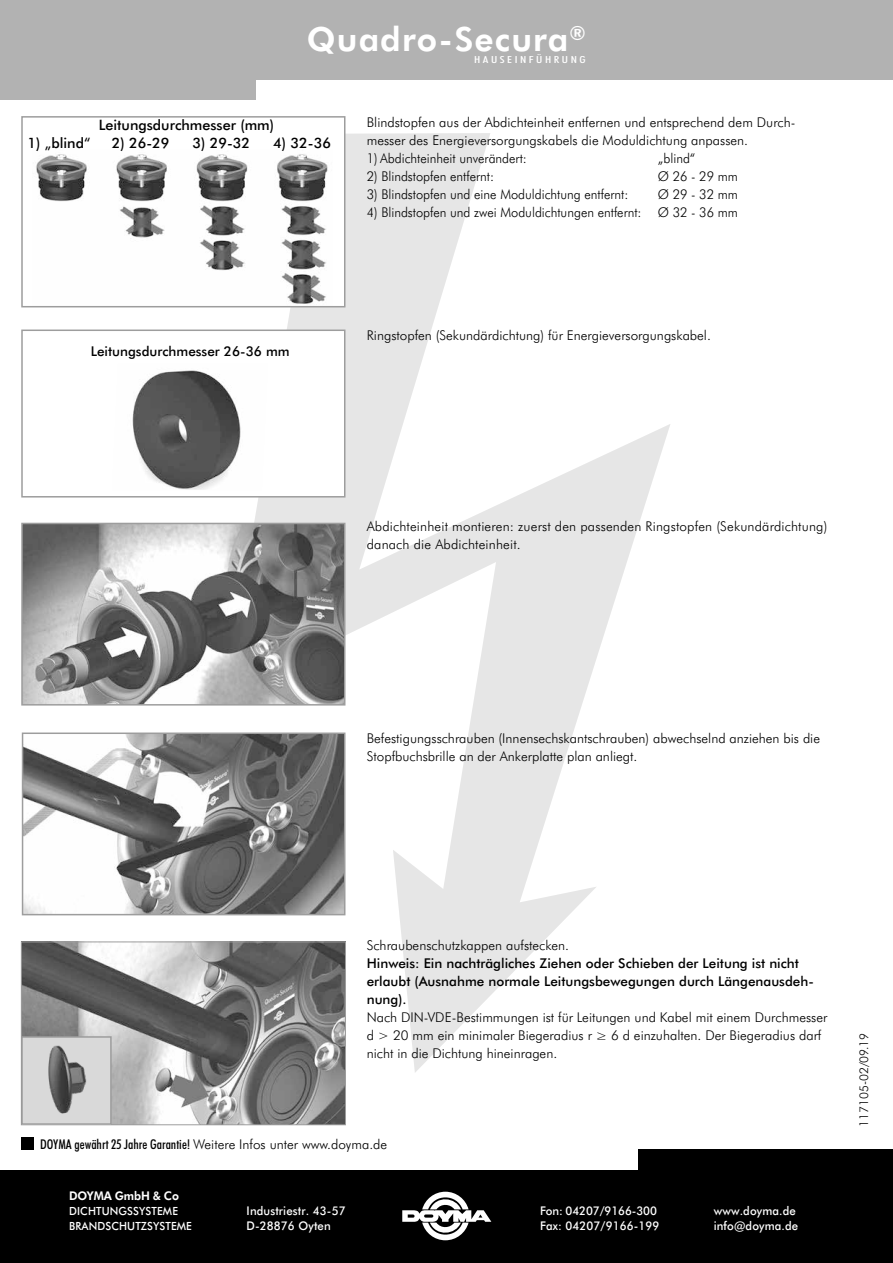
<style>
.page{position:relative;width:893px;height:1263px;background:#fff}
.page>*{position:absolute;margin:0;border:0;box-sizing:border-box;transform-origin:0 0}
.t1{font:700 33.45px "Futura BT";letter-spacing:.035em;color:#fff}
.t2{font:500 14.4px "Futura BT";color:#000}
.t3{font:300 13.5px/18px "Futura BT";color:#000}
.t4{font:300 13.5px "Futura BT";color:#000;scale:.95 1}
.t5{font:500 13.5px/18px "Futura BT";color:#000}
.t6{font:500 12px/15px "Futura BT";letter-spacing:.01em;color:#fff;scale:.95 1}
.t7{font:300 12px "Futura BT";color:#000}
.t8{font:700 12px "Futura BT";letter-spacing:-.005em;color:#fff;scale:.95 1}
.t9{font:500 11.25px/15px "Futura BT";letter-spacing:.01em;color:#fff;scale:.95 1}
.t10{font:500 condensed 9.75px "Futura BT";letter-spacing:.2em;color:#fff;scale:1.3 1}
.s1{font-weight:500;font-stretch:condensed}
</style>
<div class="page">
<div style="left:0;top:0;width:893px;height:80px;background:#b2b2b2"></div>
<div style="left:0;top:72px;width:256px;height:28px;background:#b2b2b2"></div>
<div style="left:21px;top:1137px;width:13px;height:13px;background:#000"></div>
<div style="left:0;top:1170px;width:893px;height:93px;background:#000"></div>
<div style="left:638px;top:1149px;width:255px;height:44px;background:#000"></div>
<svg style="left:225px;top:133px;width:445px;height:939px"></svg>
<svg style="left:402px;top:1192px;width:89px;height:48px"></svg>
<div style="left:21px;top:329px;width:324px;height:168px;background:#fff;border:2px solid #9d9d9d"></div>
<img style="left:25px;top:735px;width:317px;height:177px">
<div style="left:22px;top:732px;width:323px;height:183px;border:2px solid #9d9d9d"></div>
<img style="left:23px;top:944px;width:321px;height:179px">
<div style="left:21px;top:942px;width:325px;height:183px;border:1px solid #9d9d9d"></div>
<img style="left:24px;top:1039px;width:85px;height:83px">
<div style="left:21px;top:1036px;width:91px;height:89px;border:2px solid #9d9d9d"></div>
<img style="left:24px;top:526px;width:318px;height:176px">
<div style="left:21px;top:523px;width:324px;height:182px;border:2px solid #9d9d9d"></div>
<img style="left:132px;top:370px;width:109px;height:120px">
<div style="left:22px;top:117px;width:323px;height:190px;background:#fff"></div>
<img style="left:36px;top:154px;width:292px;height:150px">
<div style="left:21px;top:116px;width:324px;height:191px;border:2px solid #9d9d9d"></div>
<h1 class="t1" style="left:307px;top:16px;width:280px">Quadro-Secura<sup>®</sup></h1>
<p class="t10" style="left:474px;top:53px;width:87px">HAUSEINFÜHRUNG</p>
<p class="t2" style="left:99px;top:115px;width:177px">Leitungsdurchmesser (mm)</p>
<p class="t2" style="left:27px;top:133px;width:64px">1) „blind“</p>
<p class="t2" style="left:112px;top:133px;width:59px">2) 26-29</p>
<p class="t2" style="left:192px;top:133px;width:59px">3) 29-32</p>
<p class="t2" style="left:273px;top:133px;width:59px">4) 32-36</p>
<p class="t3" style="left:367px;top:112px;width:430px">Blindstopfen aus der Abdichteinheit entfernen und entsprechend dem Durch&shy;messer des Energieversorgungskabels die Moduldichtung anpassen.</p>
<p class="t4" style="left:367px;top:149px;width:170px">1) Abdichteinheit unverändert:</p>
<p class="t4" style="left:658px;top:149px;width:41px">„blind“</p>
<p class="t4" style="left:367px;top:167px;width:135px">2) Blindstopfen entfernt:</p>
<p class="t4" style="left:658px;top:167px;width:86px">Ø 26 - 29 mm</p>
<p class="t4" style="left:367px;top:185px;width:277px">3) Blindstopfen und eine Moduldichtung entfernt:</p>
<p class="t4" style="left:658px;top:185px;width:86px">Ø 29 - 32 mm</p>
<p class="t4" style="left:367px;top:203px;width:392px">4) Blindstopfen und zwei Moduldichtungen entfernt: Ø 32 - 36 mm</p>
<p class="t5" style="left:91px;top:341px;width:200px">Leitungsdurchmesser 26-36 mm</p>
<p class="t3" style="left:367px;top:326px;width:346px">Ringstopfen (Sekundärdichtung) für Energieversorgungskabel.</p>
<p class="t3" style="left:367px;top:517px;width:462px">Abdichteinheit montieren: zuerst den passenden Ringstopfen (Sekundärdichtung) danach die Abdichteinheit.</p>
<p class="t3" style="left:367px;top:729px;width:455px">Befestigungsschrauben (Innensechskantschrauben) abwechselnd anziehen bis die<br>Stopfbuchsbrille an der Ankerplatte plan anliegt.</p>
<p class="t3" style="left:367px;top:936px;width:204px">Schraubenschutzkappen aufstecken.</p>
<p class="t5" style="left:367px;top:954px;width:449px">Hinweis: Ein nachträgliches Ziehen oder Schieben der Leitung ist nicht erlaubt (Ausnahme normale Leitungsbewegungen durch Längenausdeh&shy;nung).</p>
<p class="t3" style="left:367px;top:1008px;width:462px">Nach DIN-VDE-Bestimmungen ist für Leitungen und Kabel mit einem Durchmesser d &gt; 20 mm ein minimaler Biegeradius r ≥ 6 d einzuhalten. Der Biegeradius darf nicht in die Dichtung hineinragen.</p>
<p class="t3" style="left:40px;top:1134px;width:349px"><span class="s1">DOYMA gewährt 25 Jahre Garantie!</span> Weitere Infos unter www.doyma.de</p>
<p class="t8" style="left:69px;top:1187px;width:117px">DOYMA GmbH &amp; Co</p>
<p class="t9" style="left:69px;top:1203px;width:131px">DICHTUNGSSYSTEME<br>BRANDSCHUTZSYSTEME</p>
<p class="t6" style="left:247px;top:1202px;width:106px">Industriestr. 43-57<br>D-28876 Oyten</p>
<p class="t6" style="left:714px;top:1203px;width:90px">www.doyma.de info@doyma.de</p>
<p class="t6" style="left:540px;top:1202px;width:127px">Fon: 04207/9166-300<br>Fax: 04207/9166-199</p>
<p class="t7" style="left:856px;top:1127px;width:96px;rotate:-90deg">117105-02/09.19</p>
</div>
